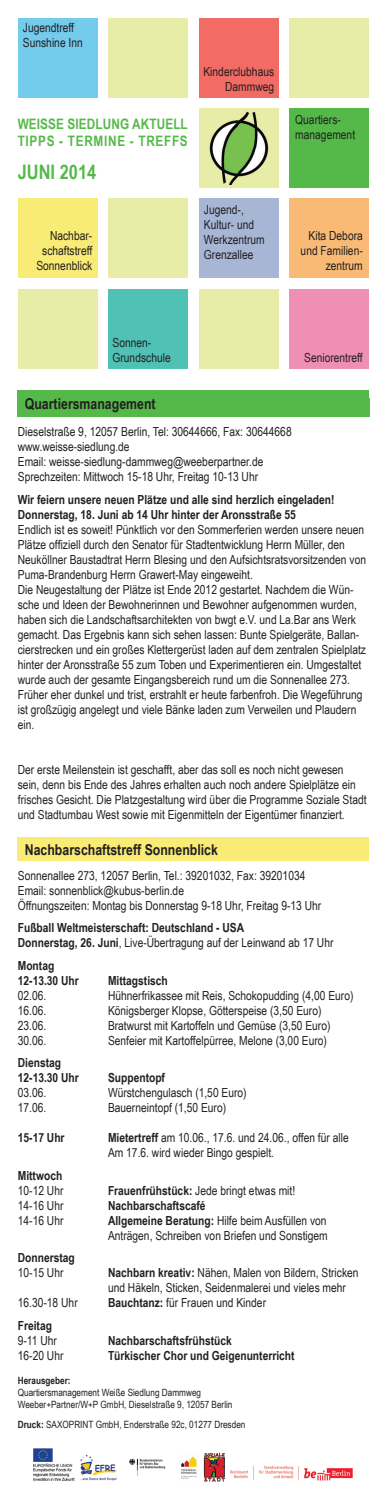
<style>
.page{position:relative;width:387px;height:1503px;background:#fff}
.page>*{position:absolute;margin:0;border:0;box-sizing:border-box;transform-origin:0 0}
.t1{font:700 20px "Arial Narrow";color:#55b94a}
.t2{font:700 15px "Arial Narrow";color:#231f20}
.t3{font:700 14.38px/17.2px "Arial Narrow";letter-spacing:.005em;color:#55b94a}
.t4{font:12.5px/15px "Arial Narrow";color:#231f20}
.t5{font:700 12.5px/15px "Arial Narrow";color:#231f20}
.t6{font:10px/12px "Arial Narrow";color:#231f20}
.t7{font:700 10px "Arial Narrow";color:#231f20}
.s1{font-weight:400}
.s2{font-weight:700}
</style>
<div class="page">
<div style="left:18px;top:18px;width:79px;height:79px;background:#73ccec"></div>
<div style="left:198px;top:18px;width:80px;height:79px;background:#f26b64"></div>
<div style="left:108px;top:18px;width:80px;height:79px;background:#e7eda6"></div>
<div style="left:289px;top:18px;width:80px;height:79px;background:#e7eda6"></div>
<div style="left:198px;top:108px;width:80px;height:80px;background:#e7eda6"></div>
<div style="left:289px;top:198px;width:79px;height:80px;background:#f9ba75"></div>
<div style="left:18px;top:198px;width:79px;height:80px;background:#f8eb76"></div>
<div style="left:108px;top:198px;width:80px;height:80px;background:#e7eda6"></div>
<div style="left:18px;top:289px;width:79px;height:80px;background:#e7eda6"></div>
<div style="left:289px;top:289px;width:80px;height:80px;background:#ef8fb3"></div>
<div style="left:198px;top:198px;width:80px;height:80px;background:#a8b6d6"></div>
<div style="left:108px;top:289px;width:80px;height:80px;background:#50c1b5"></div>
<div style="left:198px;top:289px;width:80px;height:80px;background:#e7eda6"></div>
<div style="left:289px;top:108px;width:80px;height:80px;background:#55b94a"></div>
<img style="left:33px;top:1448px;width:320px;height:34px">
<img style="left:209px;top:112px;width:60px;height:73px">
<div style="left:18px;top:837px;width:351px;height:23px;background:#f8eb76"></div>
<div style="left:18px;top:390px;width:351px;height:26px;background:#55b94a"></div>
<p class="t4" style="left:23px;top:20px;width:61px">Jugendtreff<br>Sunshine Inn</p>
<p class="t3" style="left:18px;top:115px;width:171px">WEISSE SIEDLUNG AKTUELL<br>TIPPS - TERMINE - TREFFS</p>
<h1 class="t1" style="left:18px;top:157px;width:80px">JUNI 2014</h1>
<p class="t4" style="left:36px;top:228px;width:57px;text-align:right">Nachbar&shy;schaftstreff<br>Sonnenblick</p>
<p class="t4" style="left:203px;top:63px;width:72px;text-align:right">Kinderclubhaus<br>Dammweg</p>
<p class="t4" style="left:204px;top:201px;width:62px">Jugend-,<br>Kultur- und<br>Werkzentrum<br>Grenzallee</p>
<p class="t4" style="left:295px;top:112px;width:61px">Quartiers&shy;management</p>
<p class="t4" style="left:300px;top:228px;width:64px;text-align:right">Kita Debora und Familien&shy;zentrum</p>
<p class="t4" style="left:112px;top:334px;width:60px">Sonnen-<br>Grundschule</p>
<p class="t2" style="left:25px;top:392px;width:132px">Quartiersmanagement</p>
<p class="t4" style="left:304px;top:350px;width:60px">Seniorentreff</p>
<p class="t4" style="left:18px;top:424px;width:275px">Dieselstraße 9, 12057 Berlin, Tel: 30644666, Fax: 30644668 www.weisse-siedlung.de<br>Email: weisse-siedlung-dammweg@weeberpartner.de Sprechzeiten: Mittwoch 15-18 Uhr, Freitag 10-13 Uhr</p>
<p class="t5" style="left:18px;top:491px;width:318px">Wir feiern unsere neuen Plätze und alle sind herzlich eingeladen!<br>Donnerstag, 18. Juni ab 14 Uhr hinter der Aronsstraße 55</p>
<p class="t4" style="left:18px;top:521px;width:349px">Endlich ist es soweit! Pünktlich vor den Sommerferien werden unsere neuen Plätze offiziell durch den Senator für Stadtentwicklung Herrn Müller, den Neuköllner Baustadtrat Herrn Blesing und den Aufsichtsratsvorsitzenden von Puma-Brandenburg Herrn Grawert-May eingeweiht.<br>Die Neugestaltung der Plätze ist Ende 2012 gestartet. Nachdem die Wün&shy;sche und Ideen der Bewohnerinnen und Bewohner aufgenommen wurden, haben sich die Landschaftsarchitekten von bwgt e.V. und La.Bar ans Werk gemacht. Das Ergebnis kann sich sehen lassen: Bunte Spielgeräte, Ballan&shy;cierstrecken und ein großes Klettergerüst laden auf dem zentralen Spielplatz hinter der Aronsstraße 55 zum Toben und Experimentieren ein. Umgestaltet wurde auch der gesamte Eingangsbereich rund um die Sonnenallee 273.<br>Früher eher dunkel und trist, erstrahlt er heute farbenfroh. Die Wegeführung ist großzügig angelegt und viele Bänke laden zum Verweilen und Plaudern ein.</p>
<p class="t4" style="left:18px;top:761px;width:350px">Der erste Meilenstein ist geschafft, aber das soll es noch nicht gewesen sein, denn bis Ende des Jahres erhalten auch noch andere Spielplätze ein frisches Gesicht. Die Platzgestaltung wird über die Programme Soziale Stadt und Stadtumbau West sowie mit Eigenmitteln der Eigentümer finanziert.</p>
<p class="t2" style="left:25px;top:838px;width:194px">Nachbarschaftstreff Sonnenblick</p>
<p class="t4" style="left:18px;top:867px;width:304px">Sonnenallee 273, 12057 Berlin, Tel.: 39201032, Fax: 39201034<br>Email: sonnenblick@kubus-berlin.de<br>Öffnungszeiten: Montag bis Donnerstag 9-18 Uhr, Freitag 9-13 Uhr</p>
<p class="t5" style="left:18px;top:919px;width:317px">Fußball Weltmeisterschaft: Deutschland - USA<br>Donnerstag, 26. Juni<span class="s1">, Live-Übertragung auf der Leinwand ab 17 Uhr</span></p>
<p class="t5" style="left:18px;top:957px;width:62px">Montag<br>12-13.30 Uhr</p>
<p class="t5" style="left:108px;top:972px;width:61px">Mittagstisch</p>
<p class="t4" style="left:18px;top:987px;width:30px">02.06.</p>
<p class="t4" style="left:108px;top:987px;width:246px">Hühnerfrikassee mit Reis, Schokopudding (4,00 Euro)</p>
<p class="t4" style="left:18px;top:1002px;width:30px">16.06.</p>
<p class="t4" style="left:108px;top:1002px;width:215px">Königsberger Klopse, Götterspeise (3,50 Euro)</p>
<p class="t4" style="left:18px;top:1017px;width:30px">23.06.</p>
<p class="t4" style="left:108px;top:1017px;width:224px">Bratwurst mit Kartoffeln und Gemüse (3,50 Euro)</p>
<p class="t4" style="left:18px;top:1032px;width:30px">30.06.</p>
<p class="t4" style="left:108px;top:1032px;width:220px">Senfeier mit Kartoffelpürree, Melone (3,00 Euro)</p>
<p class="t5" style="left:18px;top:1054px;width:62px">Dienstag<br>12-13.30 Uhr</p>
<p class="t5" style="left:108px;top:1069px;width:58px">Suppentopf</p>
<p class="t4" style="left:18px;top:1084px;width:30px">03.06.</p>
<p class="t4" style="left:108px;top:1084px;width:140px">Würstchengulasch (1,50 Euro)</p>
<p class="t4" style="left:18px;top:1099px;width:30px">17.06.</p>
<p class="t4" style="left:108px;top:1099px;width:119px">Bauerneintopf (1,50 Euro)</p>
<p class="t5" style="left:18px;top:1129px;width:48px">15-17 Uhr</p>
<p class="t4" style="left:108px;top:1129px;width:242px"><span class="s2">Mietertreff</span> am 10.06., 17.6. und 24.06., offen für alle<br>Am 17.6. wird wieder Bingo gespielt.</p>
<p class="t5" style="left:18px;top:1167px;width:46px">Mittwoch</p>
<p class="t4" style="left:18px;top:1182px;width:47px">10-12 Uhr</p>
<p class="t4" style="left:108px;top:1182px;width:188px"><span class="s2">Frauenfrühstück:</span> Jede bringt etwas mit!</p>
<p class="t4" style="left:18px;top:1197px;width:47px">14-16 Uhr</p>
<p class="t5" style="left:108px;top:1197px;width:99px">Nachbarschaftscafé</p>
<p class="t4" style="left:18px;top:1212px;width:47px">14-16 Uhr</p>
<p class="t4" style="left:108px;top:1212px;width:221px"><span class="s2">Allgemeine Beratung:</span> Hilfe beim Ausfüllen von<br>Anträgen, Schreiben von Briefen und Sonstigem</p>
<p class="t5" style="left:18px;top:1249px;width:58px">Donnerstag</p>
<p class="t4" style="left:18px;top:1264px;width:47px">10-15 Uhr</p>
<p class="t4" style="left:108px;top:1264px;width:252px"><span class="s2">Nachbarn kreativ:</span> Nähen, Malen von Bildern, Stricken und Häkeln, Sticken, Seidenmalerei und vieles mehr</p>
<p class="t4" style="left:18px;top:1294px;width:61px">16.30-18 Uhr</p>
<p class="t4" style="left:108px;top:1294px;width:159px"><span class="s2">Bauchtanz:</span> für Frauen und Kinder</p>
<p class="t5" style="left:18px;top:1317px;width:36px">Freitag</p>
<p class="t4" style="left:18px;top:1332px;width:41px">9-11 Uhr</p>
<p class="t5" style="left:108px;top:1332px;width:125px">Nachbarschaftsfrühstück</p>
<p class="t4" style="left:18px;top:1347px;width:47px">16-20 Uhr</p>
<p class="t5" style="left:108px;top:1347px;width:188px">Türkischer Chor und Geigenunterricht</p>
<p class="t7" style="left:18px;top:1373px;width:54px">Herausgeber:</p>
<p class="t6" style="left:18px;top:1386px;width:216px">Quartiersmanagement Weiße Siedlung Dammweg<br>Weeber+Partner/W+P GmbH, Dieselstraße 9, 12057 Berlin</p>
<p class="t6" style="left:18px;top:1417px;width:229px"><span class="s2">Druck:</span> SAXOPRINT GmbH, Enderstraße 92c, 01277 Dresden</p>
</div>
